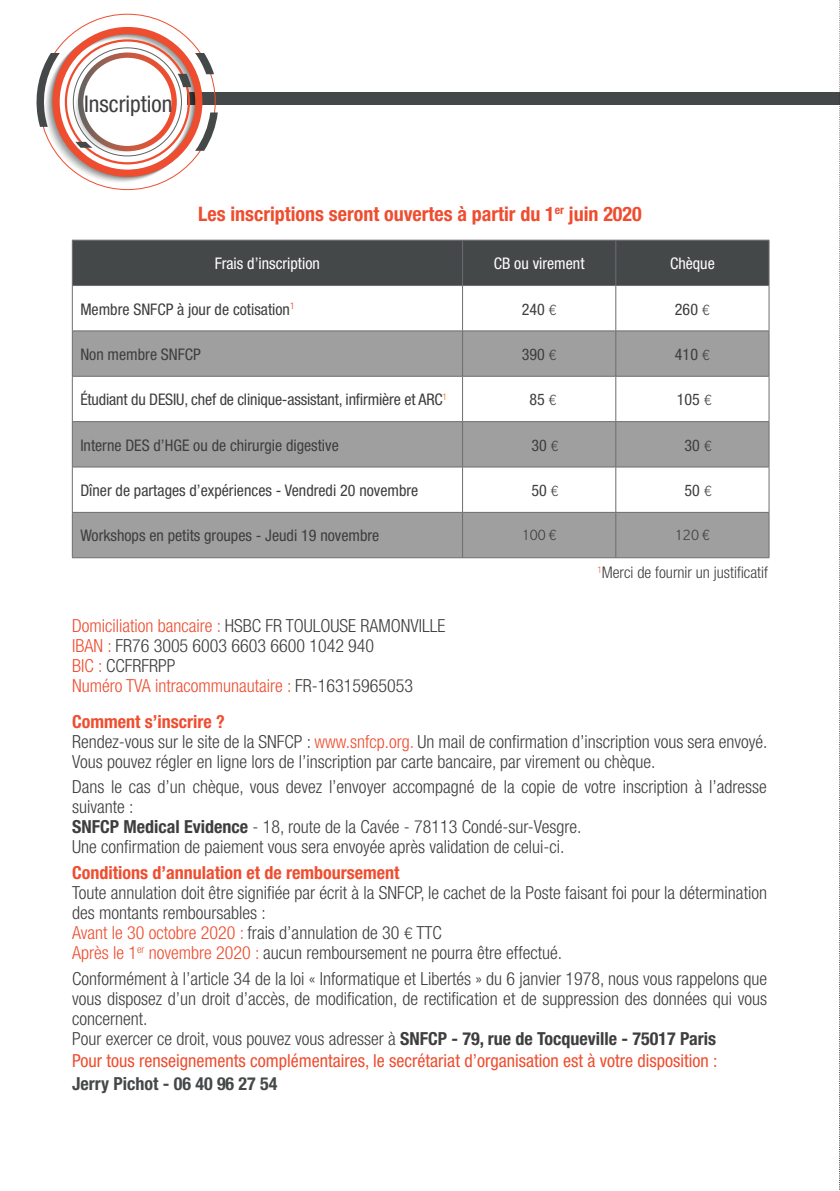
<style>
.page{position:relative;width:840px;height:1191px;background:#fff}
.page>*{position:absolute;margin:0;border:0;box-sizing:border-box;transform-origin:0 0}
.t1{font:condensed 23px "Helvetica Neue";color:#3e3e3f}
.t2{font:700 condensed 20px "Helvetica Neue";color:#ef4d2f}
.t3{font:300 condensed 18px/20px "Helvetica Neue";color:#3e3e3f}
.t4{font:condensed 18px "Helvetica Neue";color:#ef4d2f}
.t5{font:700 condensed 18px "Helvetica Neue";color:#ef4d2f}
.t6{font:700 condensed 18px "Helvetica Neue";color:#454849}
.t7{font:condensed 16px "Helvetica Neue";color:#3e3e3f}
.t8{font:condensed 16px "Helvetica Neue";color:#fff}
.t9{font:300 condensed 16px "Helvetica Neue";color:#3e3e3f}
.t10{font:300 16px "Slate Pro";color:#3e3e3f}
.s1{font-family:"Slate Pro";font-weight:300;font-stretch:normal}
.s2{color:#ef4d2f}
.s3{font-weight:700;color:#ef4d2f}
.s4{font-weight:700}
.s5{font-family:"Slate Pro";font-stretch:normal}
</style>
<div class="page">
<div style="left:73px;top:241px;width:695px;height:44px;background:#454849"></div>
<svg style="left:73px;top:331px;width:695px;height:226px;fill:#a09fa0"></svg>
<hr style="left:72px;top:240px;width:390px;height:1px;background:#6c6d70">
<hr style="left:72px;top:240px;width:1px;height:45px;background:#6c6d70">
<hr style="left:462px;top:240px;width:153px;height:1px;background:#6c6d70">
<hr style="left:462px;top:240px;width:1px;height:45px;background:#6c6d70">
<hr style="left:615px;top:240px;width:153px;height:1px;background:#6c6d70">
<hr style="left:615px;top:240px;width:1px;height:45px;background:#6c6d70">
<hr style="left:768px;top:240px;width:1px;height:45px;background:#6c6d70">
<hr style="left:72px;top:285px;width:390px;height:1px;background:#6c6d70">
<hr style="left:72px;top:286px;width:1px;height:45px;background:#6c6d70">
<hr style="left:462px;top:285px;width:153px;height:1px;background:#6c6d70">
<hr style="left:462px;top:286px;width:1px;height:45px;background:#6c6d70">
<hr style="left:615px;top:285px;width:153px;height:1px;background:#6c6d70">
<hr style="left:615px;top:286px;width:1px;height:45px;background:#6c6d70">
<hr style="left:768px;top:286px;width:1px;height:45px;background:#6c6d70">
<hr style="left:72px;top:330px;width:390px;height:1px;background:#6c6d70">
<hr style="left:72px;top:331px;width:1px;height:45px;background:#6c6d70">
<hr style="left:462px;top:330px;width:153px;height:1px;background:#6c6d70">
<hr style="left:462px;top:331px;width:1px;height:45px;background:#6c6d70">
<hr style="left:615px;top:330px;width:153px;height:1px;background:#6c6d70">
<hr style="left:615px;top:331px;width:1px;height:45px;background:#6c6d70">
<hr style="left:768px;top:331px;width:1px;height:45px;background:#6c6d70">
<hr style="left:72px;top:376px;width:390px;height:1px;background:#6c6d70">
<hr style="left:72px;top:376px;width:1px;height:45px;background:#6c6d70">
<hr style="left:462px;top:376px;width:153px;height:1px;background:#6c6d70">
<hr style="left:462px;top:376px;width:1px;height:45px;background:#6c6d70">
<hr style="left:615px;top:376px;width:153px;height:1px;background:#6c6d70">
<hr style="left:615px;top:376px;width:1px;height:45px;background:#6c6d70">
<hr style="left:768px;top:376px;width:1px;height:45px;background:#6c6d70">
<hr style="left:72px;top:421px;width:390px;height:1px;background:#6c6d70">
<hr style="left:72px;top:422px;width:1px;height:45px;background:#6c6d70">
<hr style="left:462px;top:421px;width:153px;height:1px;background:#6c6d70">
<hr style="left:462px;top:422px;width:1px;height:45px;background:#6c6d70">
<hr style="left:615px;top:421px;width:153px;height:1px;background:#6c6d70">
<hr style="left:615px;top:422px;width:1px;height:45px;background:#6c6d70">
<hr style="left:768px;top:422px;width:1px;height:45px;background:#6c6d70">
<hr style="left:72px;top:467px;width:390px;height:1px;background:#6c6d70">
<hr style="left:72px;top:467px;width:1px;height:45px;background:#6c6d70">
<hr style="left:462px;top:467px;width:153px;height:1px;background:#6c6d70">
<hr style="left:462px;top:467px;width:1px;height:45px;background:#6c6d70">
<hr style="left:615px;top:467px;width:153px;height:1px;background:#6c6d70">
<hr style="left:615px;top:467px;width:1px;height:45px;background:#6c6d70">
<hr style="left:768px;top:467px;width:1px;height:45px;background:#6c6d70">
<hr style="left:72px;top:512px;width:390px;height:1px;background:#6c6d70">
<hr style="left:72px;top:512px;width:1px;height:45px;background:#6c6d70">
<hr style="left:462px;top:512px;width:153px;height:1px;background:#6c6d70">
<hr style="left:462px;top:512px;width:1px;height:45px;background:#6c6d70">
<hr style="left:615px;top:512px;width:153px;height:1px;background:#6c6d70">
<hr style="left:615px;top:512px;width:1px;height:45px;background:#6c6d70">
<hr style="left:768px;top:512px;width:1px;height:45px;background:#6c6d70">
<hr style="left:72px;top:557px;width:390px;height:1px;background:#6c6d70">
<hr style="left:462px;top:557px;width:153px;height:1px;background:#6c6d70">
<hr style="left:615px;top:557px;width:153px;height:1px;background:#6c6d70">
<div style="left:187px;top:92px;width:652px;height:13px;background:#454849"></div>
<svg style="left:36px;top:27px;width:182px;height:157px"></svg>
<svg style="left:839px;top:0;width:1px;height:1191px"></svg>
<p class="t1" style="left:84px;top:90px;width:90px">Inscription</p>
<p class="t2" style="left:198px;top:202px;width:445px">Les inscriptions seront ouvertes à partir du 1<sup>er</sup> juin 2020</p>
<p class="t8" style="left:215px;top:254px;width:106px">Frais d’inscription</p>
<p class="t8" style="left:493px;top:254px;width:92px">CB ou virement</p>
<p class="t8" style="left:669px;top:254px;width:46px">Chèque</p>
<p class="t7" style="left:80px;top:299px;width:215px">Membre SNFCP à jour de cotisation<sup>1</sup></p>
<p class="t7" style="left:521px;top:299px;width:36px">240 <span class="s1">€</span></p>
<p class="t7" style="left:674px;top:299px;width:36px">260 <span class="s1">€</span></p>
<p class="t7" style="left:80px;top:345px;width:122px">Non membre SNFCP</p>
<p class="t7" style="left:521px;top:345px;width:36px">390 <span class="s1">€</span></p>
<p class="t7" style="left:674px;top:345px;width:36px">410 <span class="s1">€</span></p>
<p class="t7" style="left:80px;top:390px;width:368px">Étudiant du DESIU, chef de clinique-assistant, infirmière et ARC<sup>1</sup></p>
<p class="t7" style="left:529px;top:390px;width:29px">85 <span class="s1">€</span></p>
<p class="t7" style="left:676px;top:390px;width:36px">105 <span class="s1">€</span></p>
<p class="t7" style="left:80px;top:436px;width:260px">Interne DES d’HGE ou de chirurgie digestive</p>
<p class="t7" style="left:531px;top:436px;width:29px">30 <span class="s1">€</span></p>
<p class="t7" style="left:684px;top:436px;width:29px">30 <span class="s1">€</span></p>
<p class="t7" style="left:80px;top:481px;width:339px">Dîner de partages d’expériences - Vendredi 20 novembre</p>
<p class="t7" style="left:531px;top:481px;width:29px">50 <span class="s1">€</span></p>
<p class="t7" style="left:684px;top:481px;width:29px">50 <span class="s1">€</span></p>
<p class="t7" style="left:80px;top:526px;width:300px">Workshops en petits groupes - Jeudi 19 novembre</p>
<p class="t10" style="left:521px;top:527px;width:36px">100 €</p>
<p class="t10" style="left:674px;top:527px;width:36px">120 €</p>
<p class="t9" style="left:597px;top:563px;width:172px"><sup>1</sup>Merci de fournir un justificatif</p>
<p class="t3" style="left:72px;top:616px;width:375px"><span class="s2">Domiciliation bancaire :</span> HSBC FR TOULOUSE RAMONVILLE <span class="s2">IBAN :</span> FR76 3005 6003 6603 6600 1042 940<br><span class="s2">BIC :</span> CCFRFRPP<br><span class="s2">Numéro TVA intracommunautaire :</span> FR-16315965053</p>
<p class="t3" style="left:72px;top:711px;width:696px"><span class="s3">Comment s’inscrire ?<br></span>Rendez-vous sur le site de la SNFCP : <span class="s2">www.snfcp.org.</span> Un mail de confirmation d’inscription vous sera envoyé.<br>Vous pouvez régler en ligne lors de l’inscription par carte bancaire, par virement ou chèque.</p>
<p class="t3" style="left:72px;top:776px;width:696px">Dans le cas d’un chèque, vous devez l’envoyer accompagné de la copie de votre inscription à l’adresse suivante :<br><span class="s4">SNFCP Medical Evidence</span> - 18, route de la Cavée - 78113 Condé-sur-Vesgre.<br>Une confirmation de paiement vous sera envoyée après validation de celui-ci.</p>
<p class="t5" style="left:72px;top:861px;width:329px">Conditions d’annulation et de remboursement</p>
<p class="t3" style="left:72px;top:882px;width:696px">Toute annulation doit être signifiée par écrit à la SNFCP, le cachet de la Poste faisant foi pour la détermination des montants remboursables :<br><span class="s2">Avant le 30 octobre 2020 :</span> frais d’annulation de 30 <span class="s5">€</span> TTC<br><span class="s2">Après le 1</span><sup>er</sup> <span class="s2">novembre 2020 :</span> aucun remboursement ne pourra être effectué.</p>
<p class="t3" style="left:72px;top:968px;width:696px">Conformément à l’article 34 de la loi « Informatique et Libertés » du 6 janvier 1978, nous vous rappelons que vous disposez d’un droit d’accès, de modification, de rectification et de suppression des données qui vous concernent.<br>Pour exercer ce droit, vous pouvez vous adresser à <span class="s4">SNFCP - 79, rue de Tocqueville - 75017 Paris</span></p>
<p class="t4" style="left:72px;top:1050px;width:646px">Pour tous renseignements complémentaires, le secrétariat d’organisation est à votre disposition :</p>
<p class="t6" style="left:72px;top:1073px;width:207px">Jerry Pichot - 06 40 96 27 54</p>
</div>
